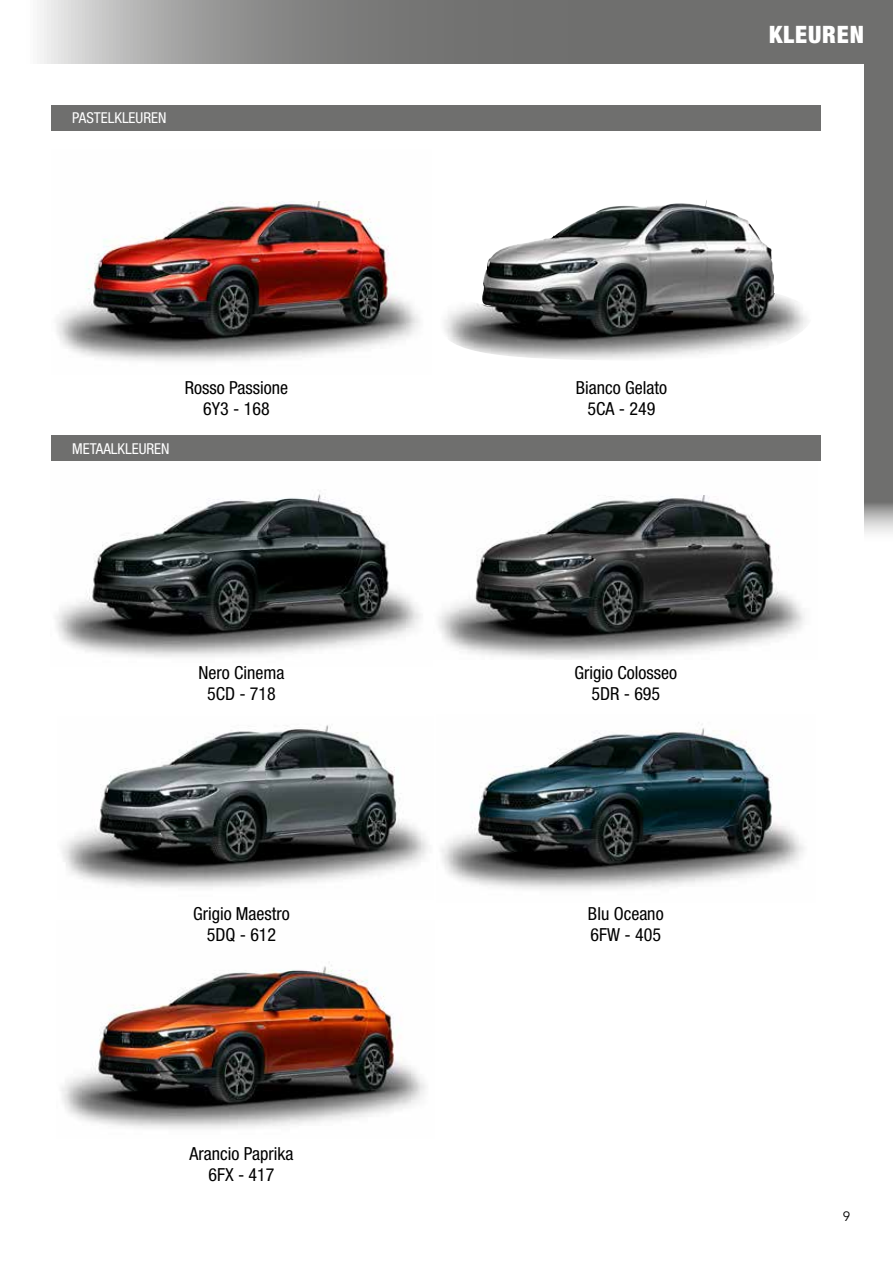
<style>
.page{position:relative;width:893px;height:1263px;background:#fff}
.page>*{position:absolute;margin:0;border:0;box-sizing:border-box;transform-origin:0 0}
.t1{font:900 condensed 24px "Helvetica Neue LT Std";letter-spacing:.035em;color:#fff}
.t2{font:condensed 18px/21px "Helvetica Neue LT Std";color:#000;text-align:center}
.t3{font:condensed 15px "Helvetica Neue LT Std";color:#fff}
.t4{font:13.5px "Avenir";color:#000}
</style>
<div class="page">
<svg style="left:40px;top:0;width:824px;height:64px;background:#858584"></svg>
<div style="left:864px;top:0;width:29px;height:545px;background:#6f6f6e"></div>
<img style="left:55px;top:491px;width:366px;height:166px">
<img style="left:62px;top:725px;width:366px;height:162px">
<img style="left:438px;top:495px;width:367px;height:164px">
<img style="left:56px;top:201px;width:364px;height:160px">
<img style="left:61px;top:962px;width:365px;height:167px">
<img style="left:441px;top:722px;width:363px;height:168px">
<img style="left:444px;top:200px;width:363px;height:160px">
<div style="left:51px;top:105px;width:770px;height:26px;background:#6f6f6e"></div>
<div style="left:51px;top:436px;width:770px;height:25px;background:#6f6f6e"></div>
<p class="t3" style="left:72px;top:109px;width:96px">PASTELKLEUREN</p>
<h1 class="t1" style="left:769px;top:19px;width:96px">KLEUREN</h1>
<p class="t3" style="left:72px;top:440px;width:99px">METAALKLEUREN</p>
<p class="t2" style="left:185px;top:377px;width:105px">Rosso Passione<br>6Y3 - 168</p>
<p class="t2" style="left:576px;top:377px;width:93px">Bianco Gelato<br>5CA - 249</p>
<p class="t2" style="left:198px;top:662px;width:87px">Nero Cinema<br>5CD - 718</p>
<p class="t2" style="left:193px;top:903px;width:98px">Grigio Maestro<br>5DQ - 612</p>
<p class="t2" style="left:189px;top:1143px;width:106px">Arancio Paprika<br>6FX - 417</p>
<p class="t2" style="left:574px;top:662px;width:104px">Grigio Colosseo<br>5DR - 695</p>
<p class="t2" style="left:588px;top:903px;width:77px;text-align:left">Blu Oceano<br>6FW - 405</p>
<p class="t4" style="left:843px;top:1208px;width:9px">9</p>
</div>
